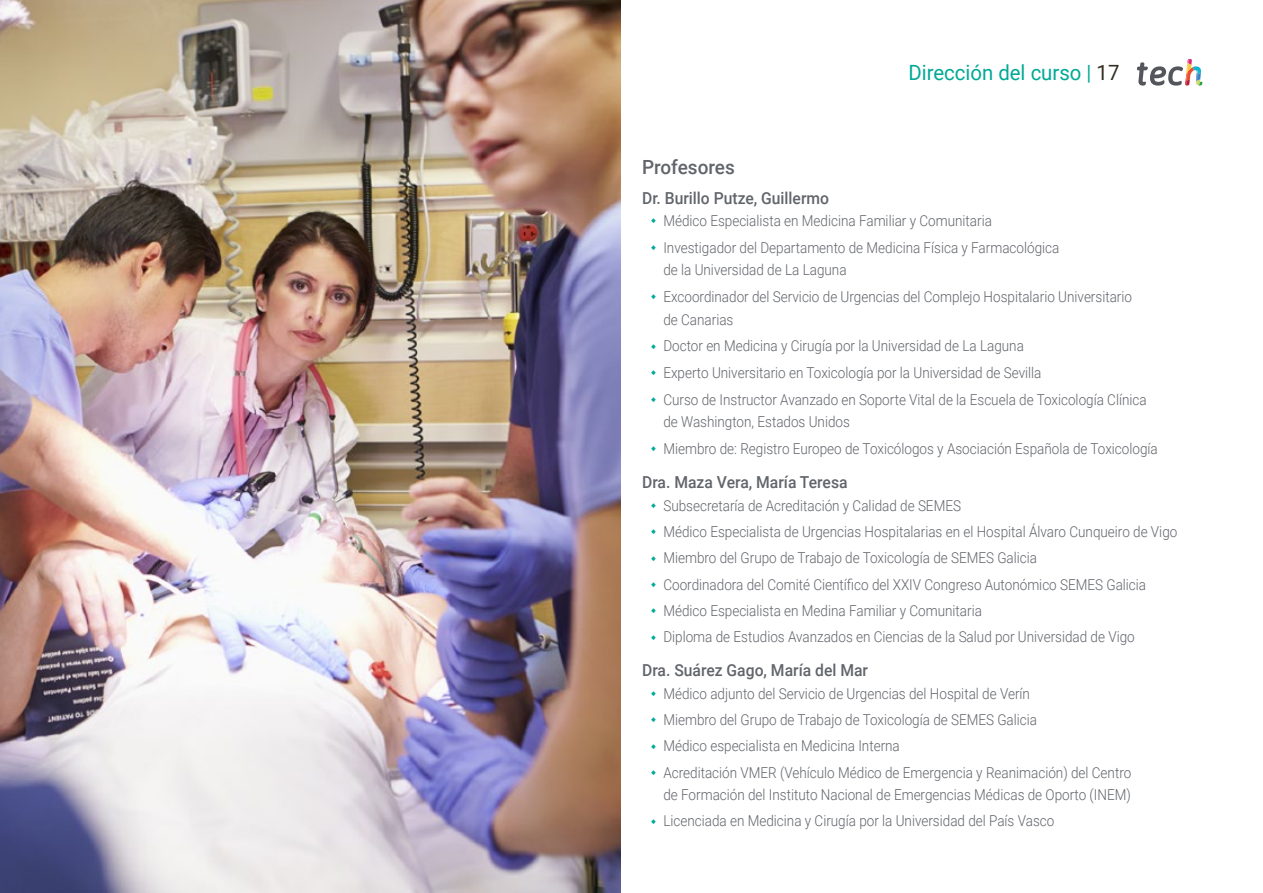
<style>
.page{position:relative;width:1263px;height:893px;background:#fff}
.page>*{position:absolute;margin:0;border:0;box-sizing:border-box;transform-origin:0 0}
.t1{font:21px "Roboto";color:#00a996}
.t2{font:500 19.5px "Roboto";color:#61646a}
.t3{font:500 16.5px "Roboto";color:#61646a;scale:.95 1}
.t4{font:300 15px/26.4px "Roboto";color:#61646a;scale:.9 1}
.s1{color:#312e20}
</style>
<div class="page">
<img style="left:0;top:0;width:621px;height:893px">
<svg style="left:1137px;top:59px;width:65px;height:27px"></svg>
<h1 class="t1" style="left:908px;top:57px;width:213px">Dirección del curso | <span class="s1">17</span></h1>
<h2 class="t2" style="left:642px;top:154px;width:94px">Profesores</h2>
<p class="t3" style="left:642px;top:186px;width:198px">Dr. Burillo Putze, Guillermo</p>
<p class="t4" style="left:663px;top:207px;width:441px">Médico Especialista en Medicina Familiar y Comunitaria<br>Investigador del Departamento de Medicina Física y Farmacológica</p>
<p class="t4" style="left:663px;top:256px;width:522px">de la Universidad de La Laguna<br>Excoordinador del Servicio de Urgencias del Complejo Hospitalario Universitario</p>
<p class="t4" style="left:663px;top:305px;width:538px">de Canarias<br>Doctor en Medicina y Cirugía por la Universidad de La Laguna<br>Experto Universitario en Toxicología por la Universidad de Sevilla<br>Curso de Instructor Avanzado en Soporte Vital de la Escuela de Toxicología Clínica</p>
<p class="t4" style="left:663px;top:408px;width:551px">de Washington, Estados Unidos<br>Miembro de: Registro Europeo de Toxicólogos y Asociación Española de Toxicología</p>
<p class="t3" style="left:642px;top:471px;width:218px">Dra. Maza Vera, María Teresa</p>
<p class="t4" style="left:663px;top:492px;width:573px">Subsecretaría de Acreditación y Calidad de SEMES<br>Médico Especialista de Urgencias Hospitalarias en el Hospital Álvaro Cunqueiro de Vigo Miembro del Grupo de Trabajo de Toxicología de SEMES Galicia<br>Coordinadora del Comité Científico del XXIV Congreso Autonómico SEMES Galicia Médico Especialista en Medina Familiar y Comunitaria<br>Diploma de Estudios Avanzados en Ciencias de la Salud por Universidad de Vigo</p>
<p class="t3" style="left:642px;top:659px;width:239px">Dra. Suárez Gago, María del Mar</p>
<p class="t4" style="left:663px;top:679px;width:521px">Médico adjunto del Servicio de Urgencias del Hospital de Verín<br>Miembro del Grupo de Trabajo de Toxicología de SEMES Galicia<br>Médico especialista en Medicina Interna<br>Acreditación VMER (Vehículo Médico de Emergencia y Reanimación) del Centro</p>
<p class="t4" style="left:663px;top:781px;width:521px">de Formación del Instituto Nacional de Emergencias Médicas de Oporto (INEM)<br>Licenciada en Medicina y Cirugía por la Universidad del País Vasco</p>
</div>
